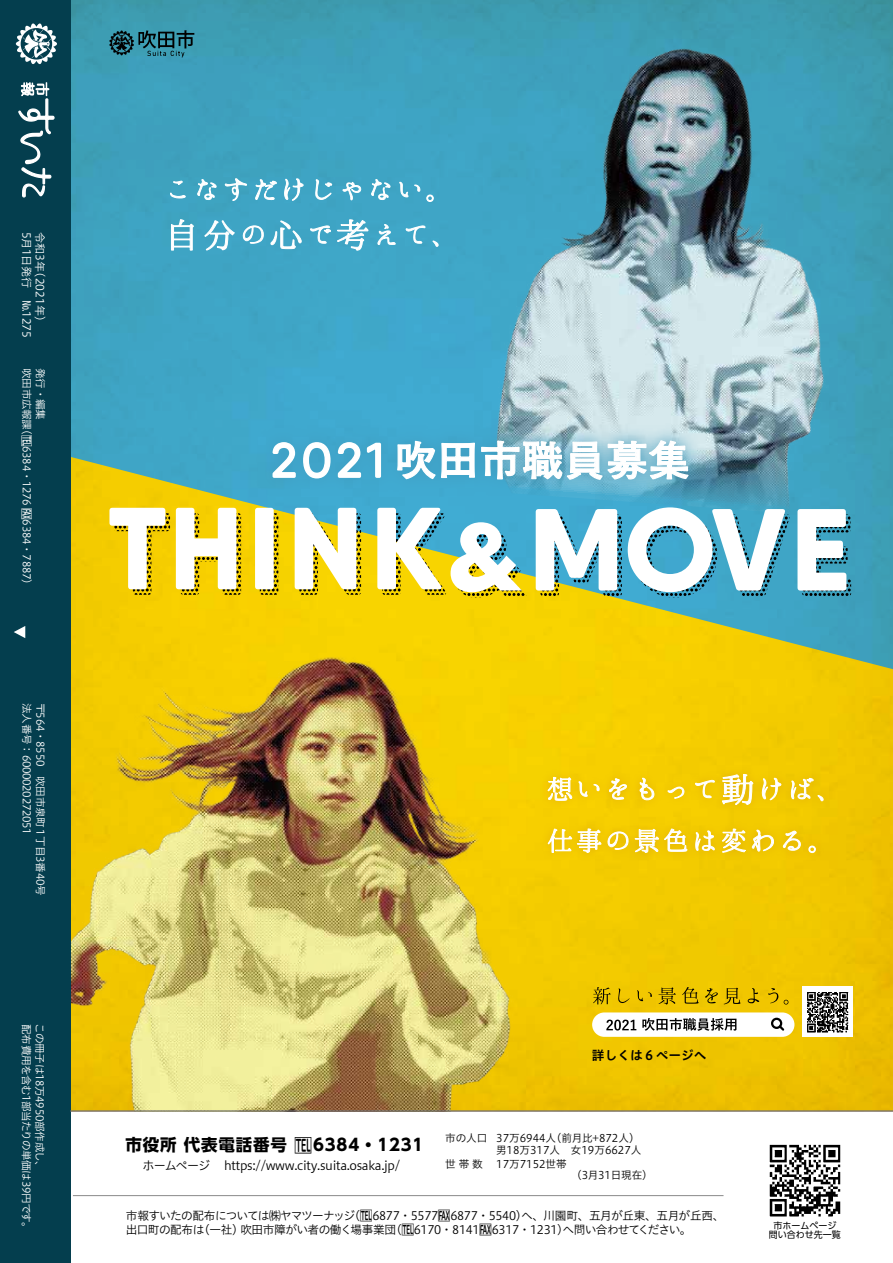
<style>
.page{position:relative;width:893px;height:1263px;background:#fff}
.page>*{position:absolute;margin:0;border:0;box-sizing:border-box;transform-origin:0 0}
.t1{font:700 16.5px "UD Shin Go Pro";letter-spacing:.05em;color:#000}
.t2{font:12.75px "Hiragino UD Sans Std W6";color:#000}
.t3{font:12px "Hiragino UD Sans Std N W3";letter-spacing:-.03em;color:#000}
.t4{font:11.7px/13.5px "Hiragino UD Sans Std N W3";letter-spacing:-.04em;color:#000}
.t5{font:11.1px "Hiragino UD Sans Std N W3";color:#fff}
.t6{font:10.65px "Hiragino UD Sans Std N W3";letter-spacing:-.03em;color:#fff}
.t7{font:10.65px/11.7px "Hiragino UD Sans Std N W3";color:#000}
.t8{font:10.65px "Hiragino UD Sans Std N W3";letter-spacing:-.05em;color:#fff}
.t9{font:10.65px "Hiragino UD Sans Std N W3";letter-spacing:-.03em;color:#000}
.t10{font:9px/9px "UD Shin Go Pro";color:#000;text-align:center}
.s1{font-family:"Suitacity"}
.s2{font-family:"Suitacity";font-weight:400}
</style>
<div class="page">
<img style="left:70px;top:0;width:823px;height:1110px">
<div style="left:535px;top:761px;width:301px;height:105px;background:#f3cb00"></div>
<svg style="left:547px;top:777px;width:25px;height:24px"></svg>
<svg style="left:578px;top:781px;width:21px;height:16px"></svg>
<svg style="left:609px;top:778px;width:19px;height:22px"></svg>
<svg style="left:639px;top:777px;width:15px;height:23px"></svg>
<svg style="left:667px;top:786px;width:17px;height:13px"></svg>
<svg style="left:695px;top:780px;width:20px;height:18px"></svg>
<svg style="left:722px;top:753px;width:31px;height:52px"></svg>
<svg style="left:762px;top:778px;width:19px;height:22px"></svg>
<svg style="left:791px;top:778px;width:33px;height:23px"></svg>
<svg style="left:547px;top:828px;width:140px;height:25px"></svg>
<svg style="left:695px;top:831px;width:20px;height:20px"></svg>
<svg style="left:722px;top:828px;width:52px;height:25px"></svg>
<svg style="left:783px;top:830px;width:17px;height:21px"></svg>
<svg style="left:808px;top:845px;width:8px;height:8px"></svg>
<svg style="left:170px;top:181px;width:16px;height:17px"></svg>
<svg style="left:197px;top:179px;width:20px;height:22px"></svg>
<svg style="left:225px;top:178px;width:22px;height:23px"></svg>
<svg style="left:255px;top:179px;width:22px;height:21px"></svg>
<svg style="left:284px;top:179px;width:20px;height:22px"></svg>
<svg style="left:315px;top:179px;width:17px;height:21px"></svg>
<svg style="left:343px;top:182px;width:18px;height:18px"></svg>
<svg style="left:371px;top:179px;width:20px;height:22px"></svg>
<svg style="left:399px;top:182px;width:21px;height:15px"></svg>
<svg style="left:426px;top:194px;width:8px;height:8px"></svg>
<svg style="left:171px;top:219px;width:23px;height:32px"></svg>
<svg style="left:204px;top:220px;width:31px;height:31px"></svg>
<svg style="left:242px;top:225px;width:22px;height:19px"></svg>
<svg style="left:270px;top:220px;width:32px;height:29px"></svg>
<svg style="left:310px;top:225px;width:21px;height:19px"></svg>
<svg style="left:337px;top:219px;width:32px;height:32px"></svg>
<svg style="left:377px;top:224px;width:19px;height:21px"></svg>
<svg style="left:406px;top:225px;width:20px;height:19px"></svg>
<svg style="left:432px;top:240px;width:7px;height:7px"></svg>
<img style="left:464px;top:43px;width:385px;height:476px">
<svg style="left:109px;top:30px;width:85px;height:27px;background:#296c7b"></svg>
<img style="left:70px;top:627px;width:455px;height:483px">
<img style="left:250px;top:417px;width:461px;height:86px">
<svg style="left:396px;top:439px;width:294px;height:42px"></svg>
<svg style="left:272px;top:441px;width:59px;height:38px"></svg>
<svg style="left:337px;top:441px;width:45px;height:38px"></svg>
<svg style="left:260px;top:513px;width:18px;height:82px"></svg>
<svg style="left:109px;top:508px;width:61px;height:87px"></svg>
<svg style="left:176px;top:508px;width:65px;height:87px"></svg>
<div style="left:255px;top:508px;width:19px;height:81px;background:#fff;border-radius:3px"></div>
<svg style="left:295px;top:508px;width:66px;height:87px"></svg>
<svg style="left:536px;top:509px;width:86px;height:87px"></svg>
<svg style="left:628px;top:507px;width:162px;height:91px"></svg>
<svg style="left:797px;top:509px;width:54px;height:87px"></svg>
<svg style="left:377px;top:508px;width:150px;height:90px"></svg>
<svg style="left:593px;top:987px;width:18px;height:17px"></svg>
<svg style="left:618px;top:988px;width:11px;height:15px"></svg>
<svg style="left:637px;top:990px;width:15px;height:11px"></svg>
<svg style="left:658px;top:987px;width:18px;height:17px"></svg>
<svg style="left:682px;top:987px;width:17px;height:17px"></svg>
<svg style="left:705px;top:988px;width:13px;height:15px"></svg>
<svg style="left:724px;top:987px;width:17px;height:17px"></svg>
<svg style="left:748px;top:988px;width:11px;height:15px"></svg>
<svg style="left:768px;top:988px;width:20px;height:16px"></svg>
<img style="left:803px;top:987px;width:50px;height:50px">
<div style="left:592px;top:1012px;width:202px;height:25px;background:#fff;border-radius:12px"></div>
<svg style="left:606px;top:1019px;width:30px;height:11px"></svg>
<svg style="left:642px;top:1018px;width:94px;height:13px"></svg>
<div style="left:771px;top:1018px;width:11px;height:11px;border:2px solid #000;border-radius:50%"></div>
<svg style="left:777px;top:1023px;width:8px;height:8px"></svg>
<div style="left:0;top:0;width:70px;height:1263px;background:#043e4e"></div>
<svg style="left:14px;top:626px;width:11px;height:12px"></svg>
<svg style="left:16px;top:23px;width:41px;height:41px"></svg>
<svg style="left:18px;top:82px;width:37px;height:116px"></svg>
<hr style="left:70px;top:1110px;width:823px;height:2px;background:#727171">
<hr style="left:73px;top:1195px;width:650px;height:1px;background:#898989">
<img style="left:769px;top:1144px;width:72px;height:73px">
<p class="t5" style="left:35px;top:232px;width:108px;rotate:90deg">5月1日発行　№1275</p>
<p class="t5" style="left:48px;top:232px;width:97px;rotate:90deg">令和3年（2021年）</p>
<p class="t6" style="left:35px;top:368px;width:223px;rotate:90deg">吹田市広報課（<span class="s1">L</span>6384・1276 <span class="s1">F</span>6384・7887）</p>
<p class="t6" style="left:48px;top:368px;width:53px;rotate:90deg">発行・編集</p>
<p class="t6" style="left:35px;top:703px;width:133px;rotate:90deg">法人番号：6000020272051</p>
<p class="t6" style="left:48px;top:702px;width:194px;rotate:90deg">〒564・8550　吹田市泉町１丁目3番40号</p>
<p class="t8" style="left:35px;top:1024px;width:210px;rotate:90deg">配布費用を含む1部当たりの単価は39円です。</p>
<p class="t6" style="left:48px;top:1023px;width:150px;rotate:90deg">この冊子は18万4950部作成し、</p>
<p class="t2" style="left:592px;top:1045px;width:116px">詳しくは６ページへ</p>
<p class="t7" style="left:496px;top:1131px;width:147px;text-indent:-51px">市の人口 37万6944人(前月比+872人)男18万317人　女19万6627人</p>
<p class="t7" style="left:445px;top:1157px;width:39px">世 帯 数</p>
<p class="t7" style="left:496px;top:1157px;width:72px">17万7152世帯</p>
<p class="t9" style="left:571px;top:1167px;width:83px">（3月31日現在）</p>
<p class="t4" style="left:126px;top:1208px;width:600px">市報すいたの配布については㈱ヤマツーナッジ（<span class="s1">L</span>6877・5577<span class="s1">F</span>6877・5540）へ、川園町、五月が丘東、五月が丘西、出口町の配布は（一社）吹田市障がい者の働く場事業団（<span class="s1">L</span>6170・8141<span class="s1">F</span>6317・1231）へ問い合わせてください。</p>
<h1 class="t1" style="left:126px;top:1131px;width:299px">市役所 代表電話番号 <span class="s2">L</span>6384・1231</h1>
<p class="t3" style="left:142px;top:1156px;width:259px">ホームページ　 https://www.city.suita.osaka.jp/</p>
<p class="t10" style="left:769px;top:1221px;width:73px">市ホームページ問い合わせ先一覧</p>
</div>
